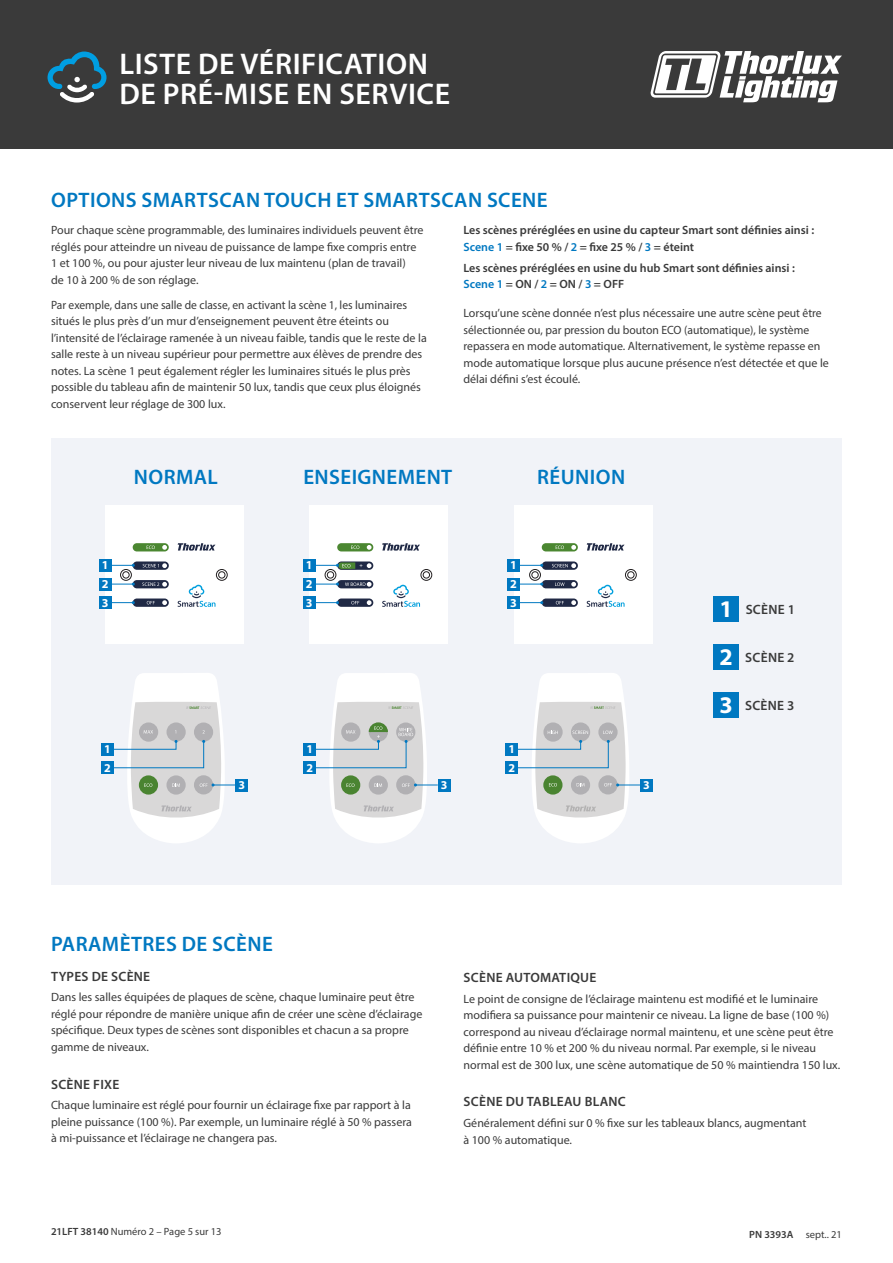
<style>
.page{position:relative;width:893px;height:1263px;background:#fff}
.page>*{position:absolute;margin:0;border:0;box-sizing:border-box;transform-origin:0 0}
.t1{font:600 30px/30px "Myriad Pro";letter-spacing:.02em;color:#fff}
.t2{font:600 21px "Myriad Pro";letter-spacing:.02em;color:#0078c1}
.t3{font:600 13.5px "Myriad Pro";letter-spacing:.02em;color:#3a3a3a}
.t4{font:700 12.15px/18.6px "Myriad Pro";color:#fff;text-align:justify}
.t5{font:12px/16.5px "Myriad Pro";color:#3a3a3a}
.t6{font:12px/16.5px "Myriad Pro";color:#3a3a3a;scale:.96 1}
.t7{font:600 12px/16.5px "Myriad Pro";color:#3a3a3a}
.t8{font:700 12px/18.5px "Myriad Pro";color:#fff}
.t9{font:10.5px "Myriad Pro";color:#3a3a3a}
.s1{color:#0078c1}
.s2{font-weight:700;font-size:24px;color:#fff}
.s3{font-weight:600}
</style>
<div class="page">
<div style="left:0;top:0;width:893px;height:149px;background:#3a3a3a"></div>
<svg style="left:651px;top:51px;width:191px;height:51px"></svg>
<svg style="left:48px;top:52px;width:59px;height:51px"></svg>
<div style="left:51px;top:438px;width:791px;height:446px;background:#f1f3f8"></div>
<div style="left:101px;top:743px;width:13px;height:13px;background:#0078c1"></div>
<div style="left:101px;top:761px;width:13px;height:13px;background:#0078c1"></div>
<div style="left:235px;top:779px;width:13px;height:12px;background:#0078c1"></div>
<svg style="left:114px;top:673px;width:121px;height:170px"></svg>
<div style="left:303px;top:743px;width:13px;height:13px;background:#0078c1"></div>
<div style="left:303px;top:761px;width:13px;height:13px;background:#0078c1"></div>
<div style="left:438px;top:779px;width:12px;height:12px;background:#0078c1"></div>
<svg style="left:316px;top:673px;width:122px;height:170px"></svg>
<div style="left:506px;top:743px;width:12px;height:13px;background:#0078c1"></div>
<div style="left:506px;top:761px;width:12px;height:13px;background:#0078c1"></div>
<div style="left:640px;top:779px;width:13px;height:12px;background:#0078c1"></div>
<svg style="left:518px;top:673px;width:122px;height:170px"></svg>
<div style="left:105px;top:505px;width:139px;height:139px;background:#fff"></div>
<div style="left:133px;top:543px;width:36px;height:8px;background:#4b8731;border-radius:4px"></div>
<div style="left:133px;top:561px;width:36px;height:9px;background:#202945;border-radius:4px"></div>
<svg style="left:162px;top:545px;width:5px;height:5px"></svg>
<svg style="left:178px;top:543px;width:38px;height:8px"></svg>
<svg style="left:147px;top:545px;width:8px;height:4px"></svg>
<div style="left:99px;top:559px;width:13px;height:13px;background:#0078c1"></div>
<div style="left:99px;top:578px;width:13px;height:12px;background:#0078c1"></div>
<div style="left:99px;top:596px;width:13px;height:13px;background:#0078c1"></div>
<svg style="left:111px;top:563px;width:116px;height:44px"></svg>
<div style="left:309px;top:505px;width:139px;height:139px;background:#fff"></div>
<div style="left:337px;top:543px;width:36px;height:8px;background:#4b8731;border-radius:4px"></div>
<svg style="left:367px;top:545px;width:5px;height:5px"></svg>
<svg style="left:382px;top:543px;width:38px;height:8px"></svg>
<svg style="left:351px;top:545px;width:8px;height:4px"></svg>
<div style="left:303px;top:559px;width:13px;height:13px;background:#0078c1"></div>
<div style="left:303px;top:578px;width:13px;height:12px;background:#0078c1"></div>
<div style="left:303px;top:596px;width:13px;height:13px;background:#0078c1"></div>
<svg style="left:315px;top:561px;width:117px;height:46px"></svg>
<div style="left:514px;top:505px;width:139px;height:139px;background:#fff"></div>
<div style="left:542px;top:543px;width:36px;height:8px;background:#4b8731;border-radius:4px"></div>
<div style="left:542px;top:561px;width:36px;height:9px;background:#202945;border-radius:4px"></div>
<svg style="left:571px;top:545px;width:5px;height:5px"></svg>
<svg style="left:587px;top:543px;width:38px;height:8px"></svg>
<svg style="left:556px;top:545px;width:8px;height:4px"></svg>
<div style="left:507px;top:559px;width:13px;height:13px;background:#0078c1"></div>
<div style="left:507px;top:578px;width:13px;height:12px;background:#0078c1"></div>
<div style="left:507px;top:596px;width:13px;height:13px;background:#0078c1"></div>
<svg style="left:519px;top:563px;width:117px;height:44px"></svg>
<div style="left:713px;top:596px;width:26px;height:26px;background:#0078c1"></div>
<div style="left:713px;top:644px;width:26px;height:26px;background:#0078c1"></div>
<div style="left:713px;top:692px;width:26px;height:26px;background:#0078c1"></div>
<h1 class="t1" style="left:119px;top:48px;width:332px">LISTE DE VÉRIFICATION<br>DE PRÉ-MISE EN SERVICE</h1>
<h2 class="t2" style="left:51px;top:187px;width:498px">OPTIONS SMARTSCAN TOUCH ET SMARTSCAN SCENE</h2>
<p class="t5" style="left:51px;top:222px;width:374px">Pour chaque scène programmable, des luminaires individuels peuvent être réglés pour atteindre un niveau de puissance de lampe fixe compris entre 1 et 100 %, ou pour ajuster leur niveau de lux maintenu (plan de travail)<br>de 10 à 200 % de son réglage.</p>
<p class="t6" style="left:51px;top:296px;width:393px">Par exemple, dans une salle de classe, en activant la scène 1, les luminaires situés le plus près d’un mur d’enseignement peuvent être éteints ou l’intensité de l’éclairage ramenée à un niveau faible, tandis que le reste de la salle reste à un niveau supérieur pour permettre aux élèves de prendre des notes. La scène 1 peut également régler les luminaires situés le plus près possible du tableau afin de maintenir 50 lux, tandis que ceux plus éloignés conservent leur réglage de 300 lux.</p>
<p class="t7" style="left:463px;top:222px;width:352px">Les scènes préréglées en usine du capteur Smart sont définies ainsi :<br><span class="s1">Scene 1</span> = fixe 50 % / <span class="s1">2</span> = fixe 25 % / <span class="s1">3</span> = éteint</p>
<p class="t7" style="left:463px;top:259px;width:333px">Les scènes préréglées en usine du hub Smart sont définies ainsi :<br><span class="s1">Scene 1</span> = ON / <span class="s1">2</span> = ON / <span class="s1">3</span> = OFF</p>
<p class="t5" style="left:463px;top:305px;width:367px">Lorsqu’une scène donnée n’est plus nécessaire une autre scène peut être sélectionnée ou, par pression du bouton ECO (automatique), le système repassera en mode automatique. Alternativement, le système repasse en mode automatique lorsque plus aucune présence n’est détectée et que le délai défini s’est écoulé.</p>
<h2 class="t2" style="left:134px;top:463px;width:85px">NORMAL</h2>
<h2 class="t2" style="left:303px;top:463px;width:150px">ENSEIGNEMENT</h2>
<h2 class="t2" style="left:537px;top:463px;width:89px">RÉUNION</h2>
<p class="t4" style="left:102px;top:555px;width:8px">1<br>2<br>3</p>
<p class="t4" style="left:306px;top:555px;width:8px">1<br>2<br>3</p>
<p class="t4" style="left:510px;top:555px;width:8px">1<br>2<br>3</p>
<p class="t8" style="left:104px;top:739px;width:8px">1<br>2</p>
<p class="t8" style="left:238px;top:775px;width:8px">3</p>
<p class="t8" style="left:306px;top:739px;width:8px">1<br>2</p>
<p class="t8" style="left:441px;top:775px;width:8px">3</p>
<p class="t8" style="left:509px;top:739px;width:8px">1<br>2</p>
<p class="t8" style="left:643px;top:775px;width:8px">3</p>
<p class="t3" style="left:719px;top:601px;width:77px"><span class="s2">1</span> SCÈNE 1</p>
<p class="t3" style="left:719px;top:649px;width:76px"><span class="s2">2</span> SCÈNE 2</p>
<p class="t3" style="left:719px;top:696px;width:76px"><span class="s2">3</span> SCÈNE 3</p>
<h2 class="t2" style="left:51px;top:931px;width:223px">PARAMÈTRES DE SCÈNE</h2>
<p class="t3" style="left:51px;top:967px;width:101px">TYPES DE SCÈNE</p>
<p class="t5" style="left:51px;top:989px;width:373px">Dans les salles équipées de plaques de scène, chaque luminaire peut être réglé pour répondre de manière unique afin de créer une scène d’éclairage spécifique. Deux types de scènes sont disponibles et chacun a sa propre gamme de niveaux.</p>
<p class="t3" style="left:51px;top:1075px;width:70px">SCÈNE FIXE</p>
<p class="t5" style="left:51px;top:1097px;width:362px;text-align:justify">Chaque luminaire est réglé pour fournir un éclairage fixe par rapport à la pleine puissance (100 %). Par exemple, un luminaire réglé à 50 % passera à mi-puissance et l’éclairage ne changera pas.</p>
<p class="t3" style="left:464px;top:969px;width:134px">SCÈNE AUTOMATIQUE</p>
<p class="t5" style="left:463px;top:990px;width:378px">Le point de consigne de l’éclairage maintenu est modifié et le luminaire modifiera sa puissance pour maintenir ce niveau. La ligne de base (100 %) correspond au niveau d’éclairage normal maintenu, et une scène peut être définie entre 10 % et 200 % du niveau normal. Par exemple, si le niveau normal est de 300 lux, une scène automatique de 50 % maintiendra 150 lux.</p>
<p class="t3" style="left:464px;top:1093px;width:164px">SCÈNE DU TABLEAU BLANC</p>
<p class="t5" style="left:463px;top:1115px;width:345px">Généralement défini sur 0 % fixe sur les tableaux blancs, augmentant à 100 % automatique.</p>
<p class="t9" style="left:51px;top:1225px;width:172px"><span class="s3">21LFT 38140</span> Numéro 2 – Page 5 sur 13</p>
<p class="t9" style="left:749px;top:1227px;width:94px"><span class="s3">PN 3393A</span> sept.. 21</p>
</div>
